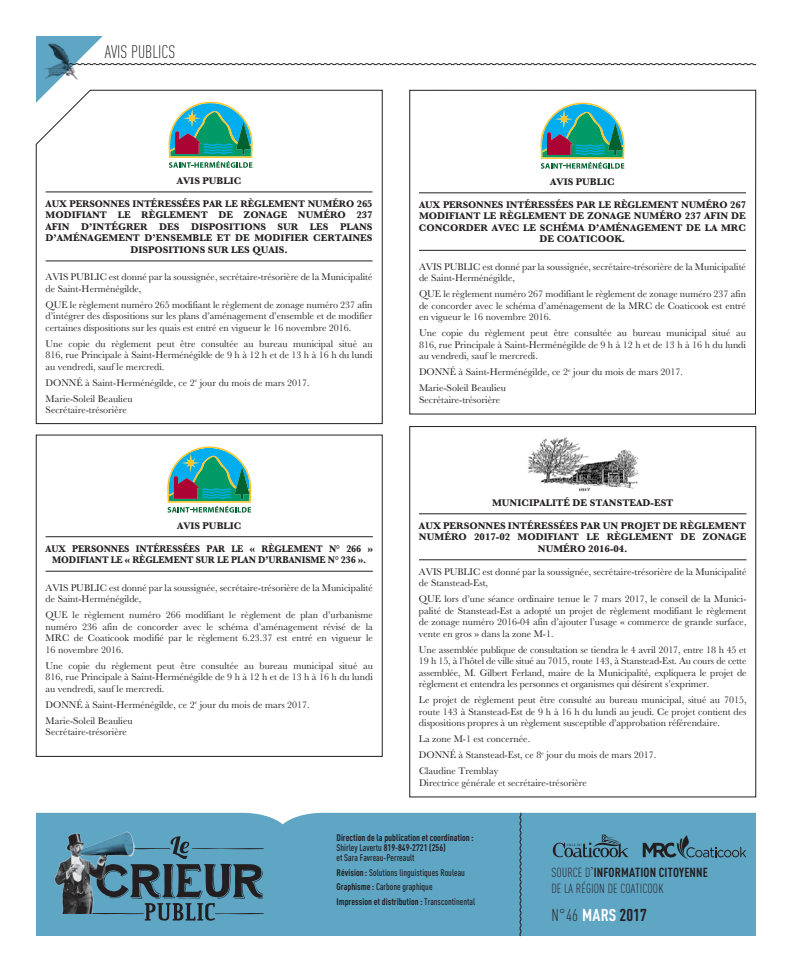
<style>
.page{position:relative;width:792px;height:972px;background:#fff}
.page>*{position:absolute;margin:0;border:0;box-sizing:border-box;transform-origin:0 0}
.t1{font:300 condensed 18px "DINOT";color:#231f20}
.t2{font:300 condensed 17px "DINOT";color:#231f20}
.t3{font:300 condensed 13px/15.6px "DINOT";letter-spacing:.01em;color:#231f20}
.t4{font:10px/11.5px "Baskerville";color:#231f20;text-align:justify}
.t5{font:700 10px/11.5px "Baskerville";color:#231f20}
.t6{font:700 10px "Baskerville";color:#231f20;scale:.93 1}
.t7{font:500 condensed 9.5px/14.5px "DINOT";color:#231f20}
.t8{font:700 condensed 9.5px/10px "DINOT";color:#231f20}
.s1{font-weight:500}
.s2{font-weight:700}
.s3{font-weight:700;color:#fff}
</style>
<div class="page">
<div style="left:36px;top:813px;width:720px;height:123px;background:#5fa5c4"></div>
<img style="left:53px;top:830px;width:81px;height:83px">
<svg style="left:67px;top:831px;width:197px;height:90px;background:#517f94"></svg>
<svg style="left:519px;top:812px;width:3px;height:125px"></svg>
<svg style="left:553px;top:835px;width:75px;height:22px;background:#50839b"></svg>
<svg style="left:643px;top:835px;width:103px;height:24px;background:#51869e"></svg>
<img style="left:527px;top:437px;width:112px;height:55px">
<hr style="left:419px;top:514px;width:327px;height:1px;background:#231f20">
<hr style="left:419px;top:560px;width:327px;height:1px;background:#231f20">
<div style="left:410px;top:426px;width:346px;height:371px;border:1px solid #231f20"></div>
<svg style="left:36px;top:169px;width:347px;height:255px"></svg>
<svg style="left:36px;top:36px;width:721px;height:133px"></svg>
<hr style="left:419px;top:193px;width:327px;height:1px;background:#231f20">
<hr style="left:419px;top:250px;width:327px;height:1px;background:#231f20">
<div style="left:410px;top:90px;width:346px;height:324px;border:1px solid #231f20"></div>
<svg style="left:167px;top:446px;width:84px;height:67px"></svg>
<hr style="left:46px;top:536px;width:327px;height:1px;background:#231f20">
<hr style="left:46px;top:571px;width:327px;height:1px;background:#231f20">
<div style="left:36px;top:435px;width:347px;height:322px;border:1px solid #231f20"></div>
<h1 class="t1" style="left:105px;top:41px;width:34px">AVI S PUBLIC</h1>
<h1 class="t1" style="left:168px;top:41px;width:8px">S</h1>
<p class="t5" style="left:177px;top:175px;width:66px">AVIS PUBLIC</p>
<p class="t5" style="left:46px;top:198px;width:45px">AUX PERSO</p>
<p class="t5" style="left:103px;top:198px;width:49px">NNES INTÉR</p>
<p class="t5" style="left:165px;top:198px;width:176px">ESSÉES PAR LE RÈGLEMENT NUMÉRO</p>
<p class="t5" style="left:357px;top:198px;width:17px">265</p>
<p class="t5" style="left:46px;top:209px;width:18px">MODI</p>
<p class="t5" style="left:76px;top:209px;width:256px">FIANT LE RÈGLEMENT DE ZONAGE NUMÉRO</p>
<p class="t5" style="left:356px;top:209px;width:18px">237</p>
<p class="t5" style="left:46px;top:221px;width:177px">AFIN D’INTÉGRER DES DISPOSITIO</p>
<p class="t5" style="left:46px;top:221px;width:328px;text-indent:207px">NS SUR LES PLANS<br>D’AMÉNAGEMENT D’ENSEMBLE ET DE MODI</p>
<p class="t5" style="left:285px;top:232px;width:50px">FIER C ERTAI</p>
<p class="t5" style="left:352px;top:232px;width:21px">NES</p>
<p class="t5" style="left:130px;top:244px;width:32px">DISPOSITIO</p>
<p class="t5" style="left:192px;top:244px;width:97px">NS SUR LES QUAIS .</p>
<p class="t4" style="left:46px;top:271px;width:329px">AVIS PUBLIC est donné par la soussignée, secrétaire-trésorière de la Municipalité de Saint-Herménégilde,</p>
<p class="t4" style="left:46px;top:299px;width:329px">QUE le règlement numéro 265 modifiant le règlement de zonage numéro 237 afin d’intégrer des dispositions sur les plans d’aménagement d’ensemble et de modifier certaines dispositions sur les quais est entré en vigueur le 16 novembre 2016.</p>
<p class="t4" style="left:46px;top:338px;width:329px">Une copie du règlement peut être consultée au bureau municipal situé au 816, rue Principale à Saint-Herménégilde de 9 h à 12 h et de 13 h à 16 h du lundi au vendredi, sauf le mercredi.</p>
<p class="t4" style="left:46px;top:375px;width:266px;line-height:16px">DONNÉ à Saint-Herménégilde, ce 2<sup>e</sup> jour du mois de mars 2017.<br>Marie-Soleil Beaulieu</p>
<p class="t4" style="left:46px;top:404px;width:83px">Secrétaire-trésorière</p>
<p class="t5" style="left:177px;top:520px;width:66px">AVIS PUBLIC</p>
<p class="t6" style="left:46px;top:542px;width:50px">AUX PERSO</p>
<p class="t6" style="left:104px;top:542px;width:55px">NNES INTÉR</p>
<p class="t6" style="left:166px;top:542px;width:58px">ESSÉES PAR</p>
<p class="t6" style="left:232px;top:542px;width:154px">LE « RÈGLEMENT N° 266 »</p>
<p class="t6" style="left:52px;top:554px;width:18px">MODI</p>
<p class="t6" style="left:80px;top:554px;width:219px">FIANT LE « RÈGLEMENT SUR LE PLAN D’URBA</p>
<p class="t6" style="left:295px;top:554px;width:79px">NISME N° 236 ».</p>
<p class="t4" style="left:46px;top:582px;width:329px">AVIS PUBLIC est donné par la soussignée, secrétaire-trésorière de la Municipalité de Saint-Herménégilde,</p>
<p class="t4" style="left:46px;top:609px;width:329px">QUE le règlement numéro 266 modifiant le règlement de plan d’urbanisme numéro 236 afin de concorder avec le schéma d’aménagement révisé de la MRC de Coaticook modifié par le règlement 6.23.37 est entré en vigueur le 16 novembre 2016.</p>
<p class="t4" style="left:46px;top:660px;width:329px">Une copie du règlement peut être consultée au bureau municipal situé au 816, rue Principale à Saint-Herménégilde de 9 h à 12 h et de 13 h à 16 h du lundi au vendredi, sauf le mercredi.</p>
<p class="t4" style="left:46px;top:696px;width:266px;line-height:16px">DONNÉ à Saint-Herménégilde, ce 2<sup>e</sup> jour du mois de mars 2017.<br>Marie-Soleil Beaulieu</p>
<p class="t4" style="left:46px;top:726px;width:83px">Secrétaire-trésorière</p>
<p class="t5" style="left:550px;top:176px;width:66px">AVIS PUBLIC</p>
<p class="t5" style="left:419px;top:199px;width:45px">AUX PERSO</p>
<p class="t5" style="left:476px;top:199px;width:49px">NNES INTÉR</p>
<p class="t5" style="left:538px;top:199px;width:176px">ESSÉES PAR LE RÈGLEMENT NUMÉRO</p>
<p class="t5" style="left:730px;top:199px;width:17px">267</p>
<p class="t5" style="left:419px;top:210px;width:18px">MODI</p>
<p class="t5" style="left:449px;top:210px;width:219px">FIANT LE RÈGLEMENT DE ZONAGE NUMÉRO</p>
<p class="t5" style="left:685px;top:210px;width:63px">237 AFIN DE</p>
<p class="t5" style="left:419px;top:222px;width:33px">CONCORD</p>
<p class="t5" style="left:540px;top:222px;width:208px;text-indent:-66px">ER AVEC LE SC HÉMA D’AMÉNAGEMENT DE LA MRC<br>DE COATICOOK</p>
<p class="t5" style="left:622px;top:233px;width:5px">.</p>
<p class="t4" style="left:419px;top:261px;width:329px">AVIS PUBLIC est donné par la soussignée, secrétaire-trésorière de la Municipalité de Saint-Herménégilde,</p>
<p class="t4" style="left:419px;top:288px;width:329px">QUE le règlement numéro 267 modifiant le règlement de zonage numéro 237 afin de concorder avec le schéma d’aménagement de la MRC de Coaticook est entré en vigueur le 16 novembre 2016.</p>
<p class="t4" style="left:419px;top:327px;width:329px">Une copie du règlement peut être consultée au bureau municipal situé au 816, rue Principale à Saint-Herménégilde de 9 h à 12 h et de 13 h à 16 h du lundi au vendredi, sauf le mercredi.</p>
<p class="t4" style="left:419px;top:364px;width:266px;line-height:16px">DONNÉ à Saint-Herménégilde, ce 2<sup>e</sup> jour du mois de mars 2017.<br>Marie-Soleil Beaulieu</p>
<p class="t4" style="left:419px;top:394px;width:83px">Secrétaire-trésorière</p>
<p class="t5" style="left:492px;top:497px;width:10px">MUN</p>
<p class="t5" style="left:517px;top:497px;width:158px">ICIPALITÉ DE STANSTEAD-EST</p>
<p class="t5" style="left:419px;top:520px;width:46px">AUX PERSO</p>
<p class="t5" style="left:478px;top:520px;width:51px">NNES INTÉR</p>
<p class="t5" style="left:541px;top:520px;width:206px">ESSÉES PAR UN PROJET DE RÈGLEMENT</p>
<p class="t5" style="left:419px;top:531px;width:34px">NUMÉRO</p>
<p class="t5" style="left:474px;top:531px;width:61px">2017-02 MODI</p>
<p class="t5" style="left:538px;top:531px;width:210px;text-indent:10px">FIANT LE RÈGLEMENT DE ZONAGE<br>NUMÉRO</p>
<p class="t5" style="left:588px;top:543px;width:41px">2016-04.</p>
<p class="t4" style="left:419px;top:566px;width:329px">AVIS PUBLIC est donné par la soussignée, secrétaire-trésorière de la Municipalité de Stanstead-Est,</p>
<p class="t4" style="left:419px;top:593px;width:329px">QUE lors d’une séance ordinaire tenue le 7 mars 2017, le conseil de la Munici&shy;palité de Stanstead-Est a adopté un projet de règlement modifiant le règlement de zonage numéro 2016-04 afin d’ajouter l’usage « commerce de grande surface, vente en gros » dans la zone M-1.</p>
<p class="t4" style="left:419px;top:644px;width:329px">Une assemblée publique de consultation se tiendra le 4 avril 2017, entre 18 h 45 et 19 h 15, à l’hôtel de ville situé au 7015, route 143, à Stanstead-Est. Au cours de cette assemblée, M. Gilbert Ferland, maire de la Municipalité, expliquera le projet de règlement et entendra les personnes et organismes qui désirent s’exprimer.</p>
<p class="t4" style="left:419px;top:694px;width:329px">Le projet de règlement peut être consulté au bureau municipal, situé au 7015, route 143 à Stanstead-Est de 9 h à 16 h du lundi au jeudi. Ce projet contient des dispositions propres à un règlement susceptible d’approbation référendaire.</p>
<p class="t4" style="left:419px;top:731px;width:239px;line-height:16px;text-align:left">La zone M-1 est concernée.<br>DONNÉ à Stanstead-Est, ce 8<sup>e</sup> jour du mois de mars 2017.<br>Claudine Tremblay</p>
<p class="t4" style="left:419px;top:777px;width:169px">Directrice générale et secrétaire-trésorière</p>
<p class="t8" style="left:337px;top:833px;width:138px">Direction de la publication et coordination :<br><span class="s1">Shirley Lavertu</span> 819-849-2721 (256)<br><span class="s1">et Sara Favreau-Perreault</span></p>
<p class="t7" style="left:337px;top:865px;width:140px"><span class="s2">Révision :</span> Solutions linguistiques Rouleau<br><span class="s2">Graphisme:</span> Carbone graphique<br><span class="s2">Impression et distribution :</span> Transcontinental</p>
<h3 class="t3" style="left:552px;top:865px;width:158px">SOURCE D<sup>’</sup><span class="s2">information citoyenne<br></span>DE LA RÉGION DE COATICOOK</h3>
<h2 class="t2" style="left:552px;top:905px;width:97px">N°46 <span class="s3">mars</span> <span class="s2">2017</span></h2>
</div>
